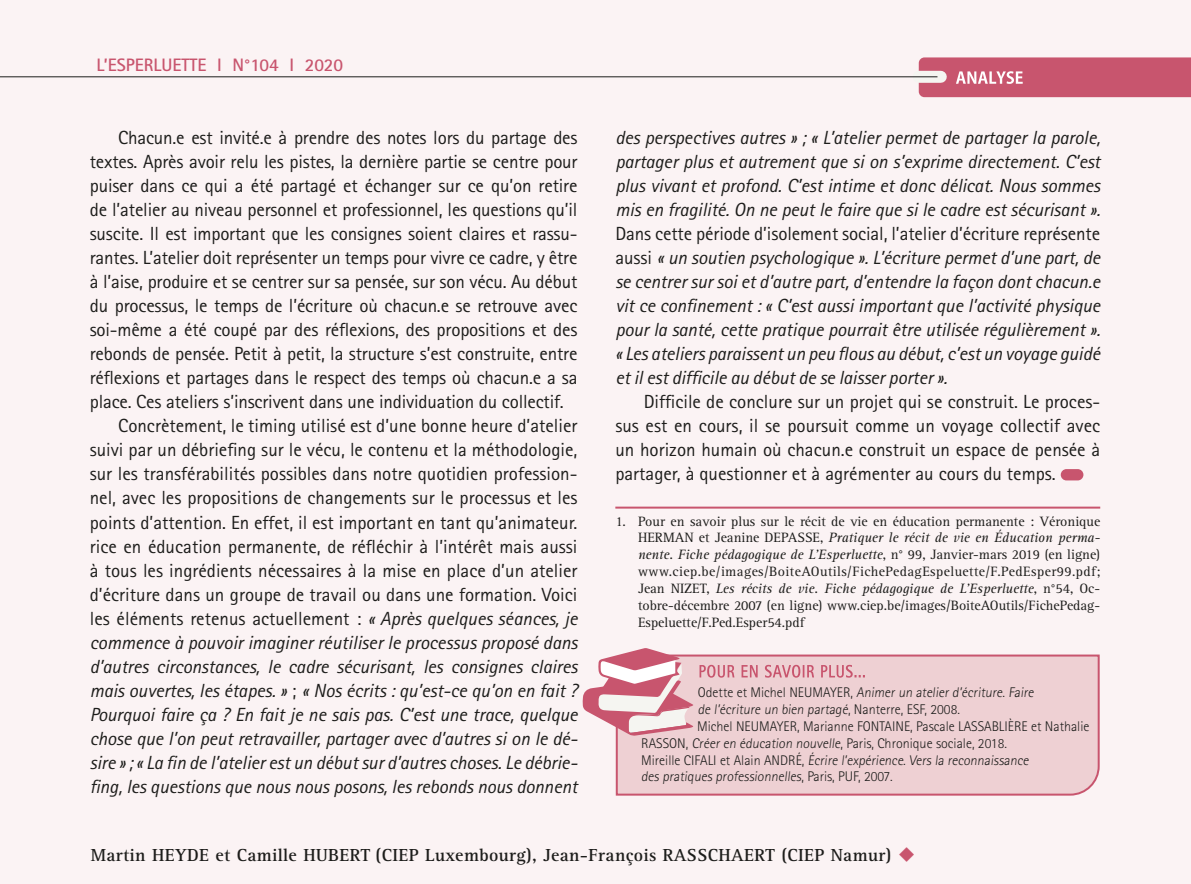
<style>
.page{position:relative;width:1191px;height:884px;background:#fff}
.page>*{position:absolute;margin:0;border:0;box-sizing:border-box;transform-origin:0 0}
._2-Analyse__TXT_-sui{font:19px/24px "Rotis Sans Serif";color:#1d1d1b;text-align:justify}
._2-Analyse__TXT_-sui-2{font:italic 19px/24px "Rotis Sans Serif";letter-spacing:-.005em;color:#1d1d1b;text-align:justify}
.t1{font:700 18px "Rotis Serif";letter-spacing:.02em;color:#1d1d1b}
.t2{font:700 18px "Rotis Sans Serif";color:#c8556e}
._2-Analyse_NBP_1er{font:14px/16.8px "Rotis Serif";color:#1d1d1b;text-align:justify}
.t3{font:300 14px/16.8px "Rotis Sans Serif";color:#1d1d1b}
.s1{font-style:italic}
.s2{font-style:normal}
.s3{color:#c8556e}
</style>
<div class="page">
<div style="left:0;top:0;width:1191px;height:883px;background:#fbf3f4"></div>
<svg style="left:918px;top:57px;width:273px;height:40px;background:#ca5e75"></svg>
<div style="left:918px;top:71px;width:22px;height:12px;background:#f5f5f1"></div>
<hr style="left:0;top:76px;width:937px;height:1px;background:#1d1d1b">
<div style="left:615px;top:654px;width:485px;height:142px;background:#eed0d3"></div>
<svg style="left:699px;top:664px;width:166px;height:13px;background:#e1a9b3"></svg>
<svg style="left:582px;top:648px;width:111px;height:87px"></svg>
<hr style="left:615px;top:506px;width:485px;height:2px;background:#c8556e">
<div style="left:1060px;top:469px;width:23px;height:11px;background:#c8556e;border-radius:6px"></div>
<p class="t2" style="left:96px;top:53px;width:248px">L’ESPERLUETTE I N°104 I 2020</p>
<p class="_2-Analyse__TXT_-sui" style="left:90px;top:125px;width:489px;text-indent:28px">Chacun.e est invité.e à prendre des notes lors du partage des textes. Après avoir relu les pistes, la dernière partie se centre pour puiser dans ce qui a été partagé et échanger sur ce qu’on retire de l’atelier au niveau personnel et professionnel, les questions qu’il suscite. Il est important que les consignes soient claires et rassu&shy;rantes. L’atelier doit représenter un temps pour vivre ce cadre, y être à l’aise, produire et se centrer sur sa pensée, sur son vécu. Au début du processus, le temps de l’écriture où chacun.e se retrouve avec soi-même a été coupé par des réflexions, des propositions et des rebonds de pensée. Petit à petit, la structure s’est construite, entre réflexions et partages dans le respect des temps où chacun.e a sa place. Ces ateliers s’inscrivent dans une individuation du collectif.</p>
<p class="_2-Analyse__TXT_-sui" style="left:90px;top:413px;width:489px;text-indent:28px">Concrètement, le timing utilisé est d’une bonne heure d’atelier suivi par un débriefing sur le vécu, le contenu et la méthodologie, sur les transférabilités possibles dans notre quotidien profession&shy;nel, avec les propositions de changements sur le processus et les points d’attention. En effet, il est important en tant qu’animateur. rice en éducation permanente, de réfléchir à l’intérêt mais aussi à tous les ingrédients nécessaires à la mise en place d’un atelier d’écriture dans un groupe de travail ou dans une formation. Voici les éléments retenus actuellement : <span class="s1">« Après quelques séances, je commence à pouvoir imaginer réutiliser le processus proposé dans d’autres circonstances, le cadre sécurisant, les consignes claires mais ouvertes, les étapes. »</span> ; <span class="s1">« Nos écrits : qu’est-ce qu’on en fait ?<br>Pourquoi faire ça ? En fait je ne sais pas. C’est une trace, quelque chose que l’on peut retravailler, partager avec d’autres si on le dé&shy;sire » ; « La fin de l’atelier est un début sur d’autres choses. Le débrie&shy;fing, les questions que nous nous posons, les rebonds nous donnent</span></p>
<p class="_2-Analyse__TXT_-sui-2" style="left:615px;top:126px;width:486px">des perspectives autres » ; « L’atelier permet de partager la parole, partager plus et autrement que si on s’exprime directement. C’est plus vivant et profond. C’est intime et donc délicat. Nous sommes mis en fragilité. On ne peut le faire que si le cadre est sécurisant ».<br><span class="s2">Dans cette période d’isolement social, l’atelier d’écriture représente aussi</span> « un soutien psychologique ». L’écriture permet d’une part, de se centrer sur soi et d’autre part, d’entendre la façon dont chacun.e vit ce confinement : « C’est aussi important que l’activité physique pour la santé, cette pratique pourrait être utilisée régulièrement ». « Les ateliers paraissent un peu flous au début, c’est un voyage guidé et il est difficile au début de se laisser porter ».</p>
<p class="_2-Analyse__TXT_-sui" style="left:615px;top:389px;width:486px;text-indent:28px">Difficile de conclure sur un projet qui se construit. Le proces&shy;sus est en cours, il se poursuit comme un voyage collectif avec un horizon humain où chacun.e construit un espace de pensée à partager, à questionner et à agrémenter au cours du temps.</p>
<p class="_2-Analyse_NBP_1er" style="left:638px;top:513px;width:464px;text-indent:-23px">1. Pour en savoir plus sur le récit de vie en éducation permanente : Véronique HERMAN et Jeanine DEPASSE, <span class="s1">Pratiquer le récit de vie en Éducation perma&shy;nente. Fiche pédagogique de L’Esperluette</span>, n° 99, Janvier-mars 2019 (en ligne) www.ciep.be/images/BoiteAOutils/FichePedagEspeluette/F.PedEsper99.pdf; Jean NIZET, <span class="s1">Les récits de vie. Fiche pédagogique de L’Esperluette</span>, n°54, Oc&shy;tobre-décembre 2007 (en ligne) www.ciep.be/images/BoiteAOutils/FichePedag-Espeluette/F.Ped.Esper54.pdf</p>
<p class="t3" style="left:698px;top:684px;width:339px">Odette et Michel NEUMAYER, Animer un atelier d’écriture. Faire de l’écriture un bien partagé, Nanterre, ESF, 2008.</p>
<p class="t3" style="left:641px;top:717px;width:450px;text-indent:56px">Michel NEUMAYER, Marianne FONTAINE, Pascale LASSABLIÈRE et Nathalie<br>RASSON, Créer en éducation nouvelle, Paris, Chronique sociale, 2018.</p>
<p class="t3" style="left:641px;top:751px;width:391px">Mireille CIFALI et Alain ANDRÉ, Écrire l’expérience. Vers la reconnaissance des pratiques professionnelles, Paris, PUF, 2007.</p>
<p class="t1" style="left:91px;top:843px;width:826px">Martin HEYDE et Camille HUBERT (CIEP Luxembourg), Jean-François RASSCHAERT (CIEP Namur) <span class="s3">◆</span></p>
</div>
